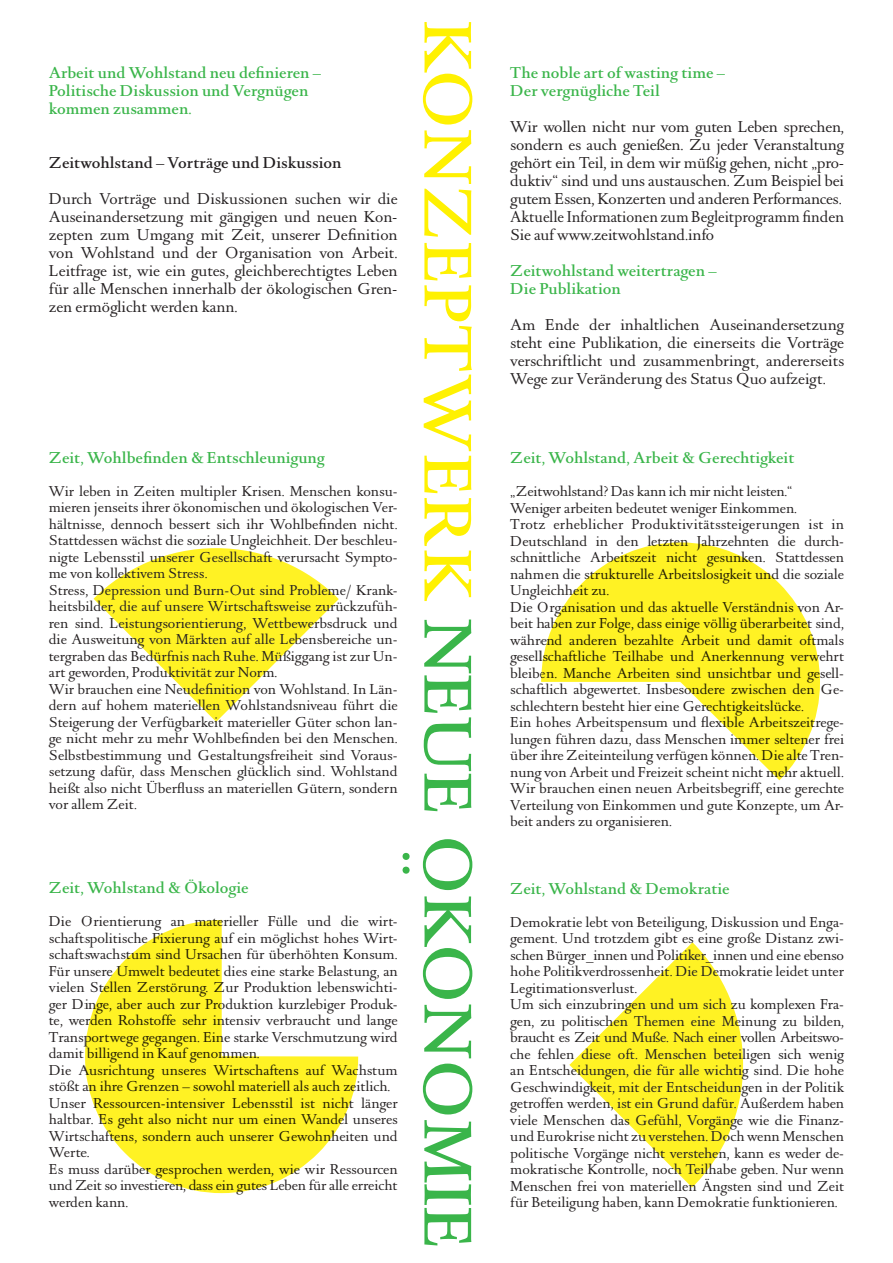
<style>
.page{position:relative;width:893px;height:1263px;background:#fff}
.page>*{position:absolute;margin:0;border:0;box-sizing:border-box;transform-origin:0 0}
.t1{font:500 70.5px "DTL Romulus T Caps";color:#3ab54a}
.t2{font:16.5px/18px "DTL Romulus ST";letter-spacing:-.01em;color:#231f20;text-align:justify}
.t3{font:16.5px/18px "DTL Romulus ST Medium";color:#3ab54a}
.t4{font:16.5px "DTL Romulus ST Medium";color:#231f20}
.t5{font:15px/16.5px "DTL Romulus ST";color:#231f20}
.s1{color:#fff101}
</style>
<div class="page">
<svg style="left:94px;top:548px;width:245px;height:174px"></svg>
<svg style="left:569px;top:942px;width:174px;height:245px"></svg>
<svg style="left:85px;top:920px;width:273px;height:273px;fill:#fff224"></svg>
<svg style="left:541px;top:542px;width:279px;height:238px;fill:#fff224"></svg>
<p class="t3" style="left:49px;top:64px;width:274px">Arbeit und Wohlstand neu definieren –<br>Politische Diskussion und Vergnügen kommen zusammen.</p>
<p class="t4" style="left:49px;top:153px;width:294px">Zeitwohlstand – Vorträge und Diskussion</p>
<p class="t2" style="left:49px;top:190px;width:350px">Durch Vorträge und Diskussionen suchen wir die Auseinandersetzung mit gängigen und neuen Kon&shy;zepten zum Umgang mit Zeit, unserer Definition von Wohlstand und der Organisation von Arbeit.<br>Leitfrage ist, wie ein gutes, gleichberechtigtes Leben für alle Menschen innerhalb der ökologischen Gren&shy;zen ermöglicht werden kann.</p>
<p class="t3" style="left:49px;top:449px;width:277px">Zeit, Wohlbefinden &amp; Entschleunigung</p>
<p class="t5" style="left:49px;top:483px;width:350px">Wir leben in Zeiten multipler Krisen. Menschen konsu&shy;mieren jenseits ihrer ökonomischen und ökologischen Ver&shy;hältnisse, dennoch bessert sich ihr Wohlbefinden nicht.<br>Stattdessen wächst die soziale Ungleichheit. Der beschleu&shy;nigte Lebensstil unserer Gesellschaft verursacht Sympto&shy;me von kollektivem Stress.<br>Stress, Depression und Burn-Out sind Probleme/ Krank&shy;heitsbilder, die auf unsere Wirtschaftsweise zurückzufüh&shy;ren sind. Leistungsorientierung, Wettbewerbsdruck und die Ausweitung von Märkten auf alle Lebensbereiche un&shy;tergraben das Bedürfnis nach Ruhe. Müßiggang ist zur Un&shy;art geworden, Produktivität zur Norm.<br>Wir brauchen eine Neudefinition von Wohlstand. In Län&shy;dern auf hohem materiellen Wohlstandsniveau führt die Steigerung der Verfügbarkeit materieller Güter schon lan&shy;ge nicht mehr zu mehr Wohlbefinden bei den Menschen.<br>Selbstbestimmung und Gestaltungsfreiheit sind Voraus&shy;setzung dafür, dass Menschen glücklich sind. Wohlstand heißt also nicht Überfluss an materiellen Gütern, sondern vor allem Zeit.</p>
<h1 class="t1" style="left:469px;top:849px;width:29px;rotate:90deg">..</h1>
<p class="t3" style="left:49px;top:879px;width:201px">Zeit, Wohlstand &amp; Ökologie</p>
<p class="t5" style="left:49px;top:914px;width:350px">Die Orientierung an materieller Fülle und die wirt&shy;schaftspolitische Fixierung auf ein möglichst hohes Wirt&shy;schaftswachstum sind Ursachen für überhöhten Konsum.<br>Für unsere Umwelt bedeutet dies eine starke Belastung, an vielen Stellen Zerstörung. Zur Produktion lebenswichti&shy;ger Dinge, aber auch zur Produktion kurzlebiger Produk&shy;te, werden Rohstoffe sehr intensiv verbraucht und lange Transportwege gegangen. Eine starke Verschmutzung wird damit billigend in Kauf genommen.<br>Die Ausrichtung unseres Wirtschaftens auf Wachstum stößt an ihre Grenzen – sowohl materiell als auch zeitlich.<br>Unser Ressourcen-intensiver Lebensstil ist nicht länger haltbar. Es geht also nicht nur um einen Wandel unseres Wirtschaftens, sondern auch unserer Gewohnheiten und Werte.<br>Es muss darüber gesprochen werden, wie wir Ressourcen und Zeit so investieren, dass ein gutes Leben für alle erreicht werden kann.</p>
<h1 class="t1" style="left:490px;top:21px;width:1230px;rotate:90deg"><span class="s1">KONZEPTWERK</span> NEUE OKONOMIE</h1>
<p class="t3" style="left:510px;top:64px;width:216px">The noble art of wasting time –<br>Der vergnügliche Teil</p>
<p class="t2" style="left:510px;top:118px;width:335px;text-align:left">Wir wollen nicht nur vom guten Leben sprechen, sondern es auch genießen. Zu jeder Veranstaltung gehört ein Teil, in dem wir müßig gehen, nicht „pro&shy;duktiv“ sind und uns austauschen. Zum Beispiel bei gutem Essen, Konzerten und anderen Performances.<br>Aktuelle Informationen zum Begleitprogramm finden Sie auf www.zeitwohlstand.info</p>
<p class="t3" style="left:510px;top:262px;width:208px">Zeitwohlstand weitertragen –<br>Die Publikation</p>
<p class="t2" style="left:510px;top:316px;width:335px">Am Ende der inhaltlichen Auseinandersetzung steht eine Publikation, die einerseits die Vorträge verschriftlicht und zusammenbringt, andererseits Wege zur Veränderung des Status Quo aufzeigt.</p>
<p class="t3" style="left:510px;top:449px;width:286px">Zeit, Wohlstand, Arbeit &amp; Gerechtigkeit</p>
<p class="t5" style="left:510px;top:483px;width:335px">„Zeitwohlstand? Das kann ich mir nicht leisten.“ Weniger arbeiten bedeutet weniger Einkommen.<br>Trotz erheblicher Produktivitätssteigerungen ist in Deutschland in den letzten Jahrzehnten die durch&shy;schnittliche Arbeitszeit nicht gesunken. Stattdessen nahmen die strukturelle Arbeitslosigkeit und die soziale Ungleichheit zu.<br>Die Organisation und das aktuelle Verständnis von Ar&shy;beit haben zur Folge, dass einige völlig überarbeitet sind, während anderen bezahlte Arbeit und damit oftmals gesellschaftliche Teilhabe und Anerkennung verwehrt bleiben. Manche Arbeiten sind unsichtbar und gesell&shy;schaftlich abgewertet. Insbesondere zwischen den Ge&shy;schlechtern besteht hier eine Gerechtigkeitslücke.<br>Ein hohes Arbeitspensum und flexible Arbeitszeitrege&shy;lungen führen dazu, dass Menschen immer seltener frei über ihre Zeiteinteilung verfügen können. Die alte Tren&shy;nung von Arbeit und Freizeit scheint nicht mehr aktuell.<br>Wir brauchen einen neuen Arbeitsbegriff, eine gerechte Verteilung von Einkommen und gute Konzepte, um Ar&shy;beit anders zu organisieren.</p>
<p class="t3" style="left:510px;top:880px;width:221px">Zeit, Wohlstand &amp; Demokratie</p>
<p class="t5" style="left:510px;top:914px;width:335px">Demokratie lebt von Beteiligung, Diskussion und Enga&shy;gement. Und trotzdem gibt es eine große Distanz zwi&shy;schen Bürger_innen und Politiker_innen und eine ebenso hohe Politikverdrossenheit. Die Demokratie leidet unter Legitimationsverlust.<br>Um sich einzubringen und um sich zu komplexen Fra&shy;gen, zu politischen Themen eine Meinung zu bilden, braucht es Zeit und Muße. Nach einer vollen Arbeitswo&shy;che fehlen diese oft. Menschen beteiligen sich wenig an Entscheidungen, die für alle wichtig sind. Die hohe Geschwindigkeit, mit der Entscheidungen in der Politik getroffen werden, ist ein Grund dafür. Außerdem haben viele Menschen das Gefühl, Vorgänge wie die Finanz&shy;und Eurokrise nicht zu verstehen. Doch wenn Menschen politische Vorgänge nicht verstehen, kann es weder de&shy;mokratische Kontrolle, noch Teilhabe geben. Nur wenn Menschen frei von materiellen Ängsten sind und Zeit für Beteiligung haben, kann Demokratie funktionieren.</p>
</div>
